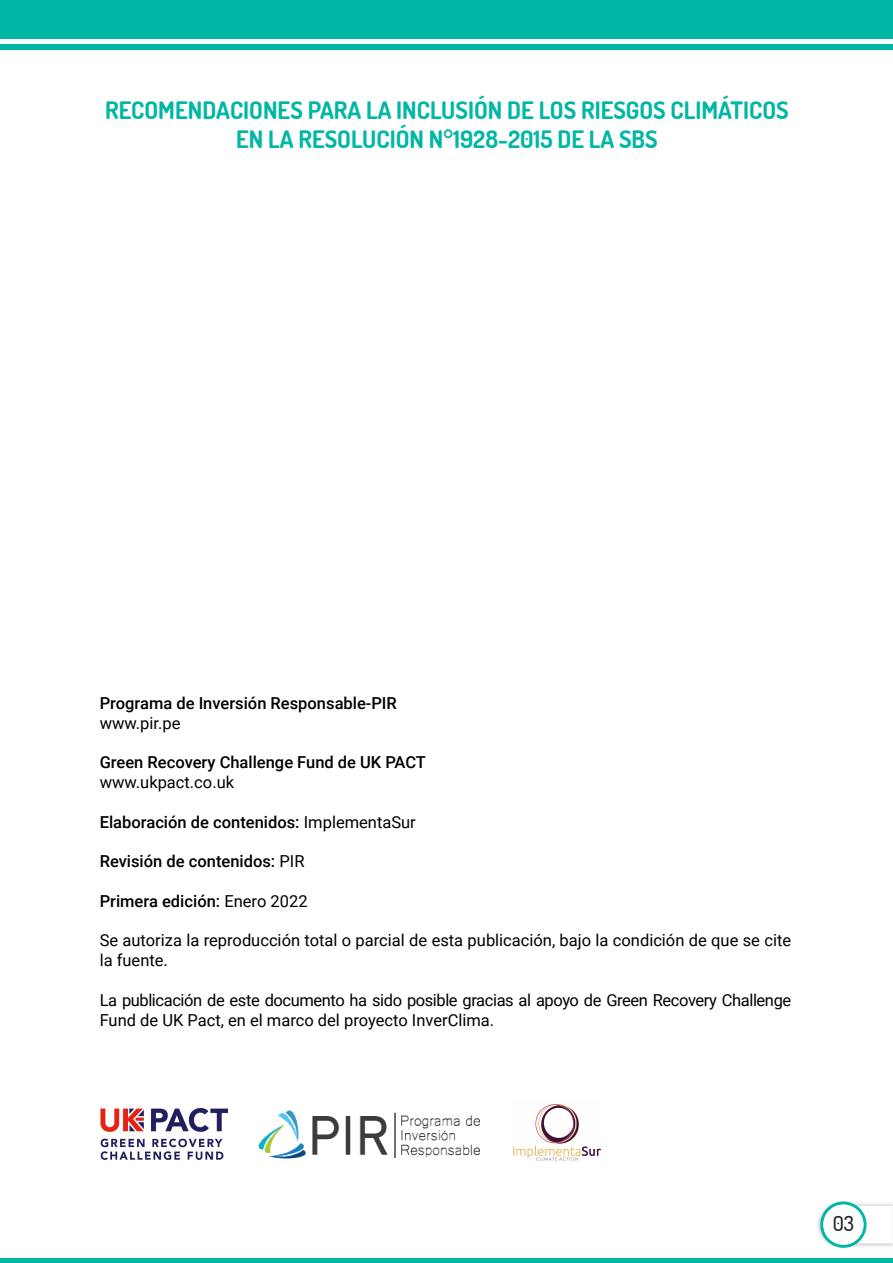
<style>
.page{position:relative;width:893px;height:1263px;background:#fff}
.page>*{position:absolute;margin:0;border:0;box-sizing:border-box;transform-origin:0 0}
.t1{font:700 24px/28.8px "Dosis";color:#00b6a4;text-align:center}
.t2{font:500 20.55px "Dosis";color:#232323}
.t3{font:500 16.5px "Roboto";color:#000}
.t4{font:16.5px/19.8px "Roboto";letter-spacing:-.025em;color:#000}
.t5{font:16.5px/19.8px "Roboto";color:#000}
.s1{font-weight:400}
.s2{font-size:37.05px;color:#fff}
</style>
<div class="page">
<div style="left:0;top:45px;width:893px;height:5px;background:#00b6a4"></div>
<hr style="left:0;top:1259px;width:893px;height:4px;background:#00b6a4">
<div style="left:0;top:0;width:893px;height:39px;background:#00b6a4"></div>
<img style="left:817px;top:1202px;width:76px;height:46px">
<svg style="left:820px;top:1206px;width:73px;height:37px"></svg>
<svg style="left:820px;top:1201px;width:46px;height:47px"></svg>
<div style="left:823px;top:1204px;width:41px;height:41px;background:#fff;border-radius:50%"></div>
<img style="left:513px;top:1103px;width:88px;height:58px">
<img style="left:100px;top:1108px;width:128px;height:52px">
<img style="left:258px;top:1110px;width:48px;height:49px">
<img style="left:312px;top:1112px;width:168px;height:46px">
<h1 class="t1" style="left:105px;top:95px;width:685px">RECOMENDACIONES PARA LA INCLUSIÓN DE LOS RIESGOS CLIMÁTICOS<br>EN LA RESOLUCIÓN N°1928-2015 DE LA SBS</h1>
<p class="t3" style="left:100px;top:691px;width:299px">Programa de Inversión Responsable-PIR</p>
<p class="t5" style="left:100px;top:712px;width:82px">www.pir.pe</p>
<p class="t3" style="left:100px;top:751px;width:328px">Green Recovery Challenge Fund de UK PACT</p>
<p class="t5" style="left:100px;top:771px;width:136px">www.ukpact.co.uk</p>
<p class="t3" style="left:100px;top:810px;width:318px">Elaboración de contenidos: <span class="s1">ImplementaSur</span></p>
<p class="t3" style="left:100px;top:850px;width:206px">Revisión de contenidos: <span class="s1">PIR</span></p>
<p class="t3" style="left:100px;top:889px;width:209px">Primera edición: <span class="s1">Enero 2022</span></p>
<p class="t5" style="left:100px;top:930px;width:693px">Se autoriza la reproducción total o parcial de esta publicación, bajo la condición de que se cite la fuente.</p>
<p class="t4" style="left:100px;top:989px;width:693px">La publicación de este documento ha sido posible gracias al apoyo de Green Recovery Challenge<br>Fund de UK Pact, en el marco del proyecto InverClima.</p>
<p class="t2" style="left:833px;top:1209px;width:50px">03<span class="s2">04</span></p>
</div>
